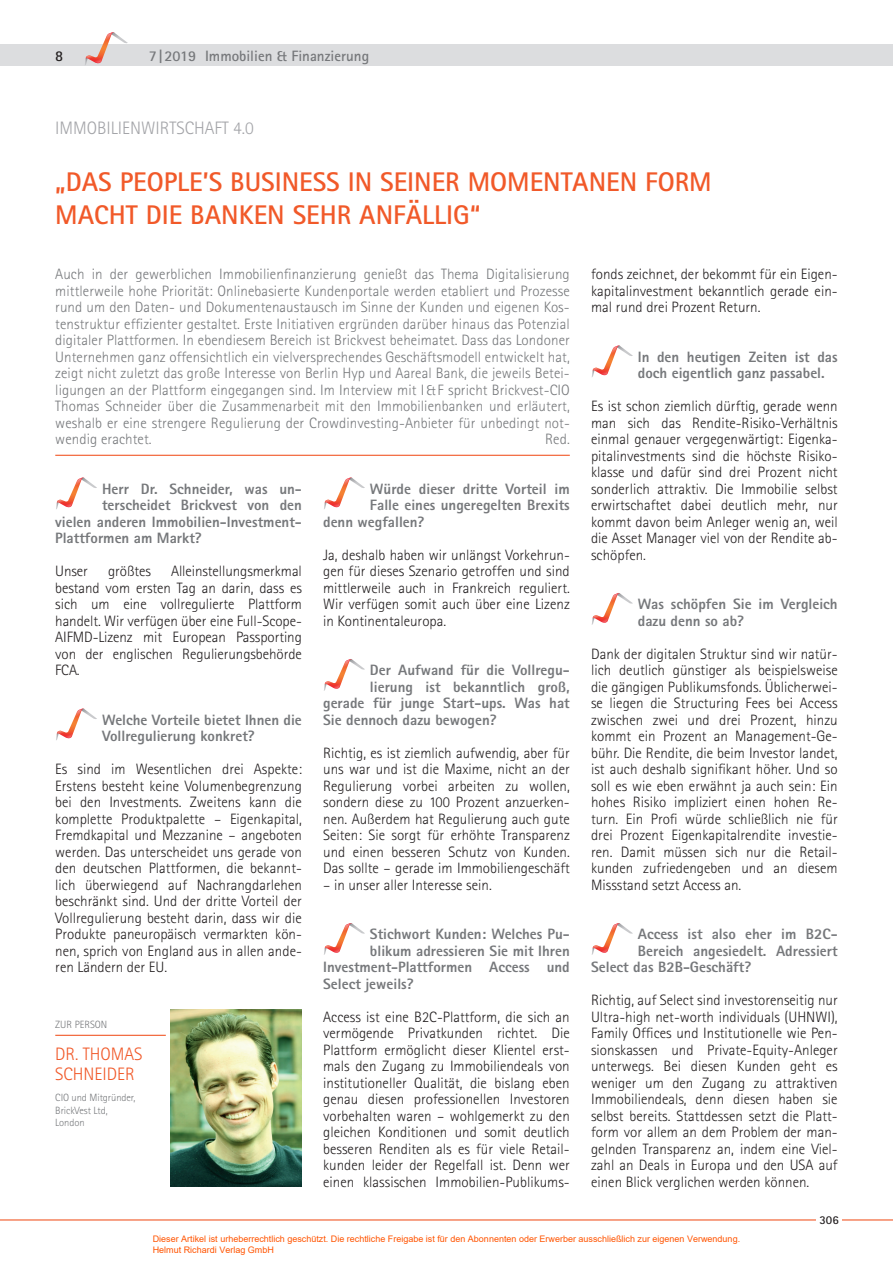
<style>
.page{position:relative;width:893px;height:1263px;background:#fff}
.page>*{position:absolute;margin:0;border:0;box-sizing:border-box;transform-origin:0 0}
.t1{font:700 27px/33px "Rotis Sans Serif";color:#f15929}
.t2{font:300 18px "Rotis Sans Serif";color:#a3a4a8}
.t3{font:300 18px/20.2px "Rotis Sans Serif";color:#f15929}
.t4{font:300 15px/16.5px "Rotis Sans Serif";color:#231f20;text-align:justify}
.t5{font:300 15px/16.5px "Rotis Sans Serif";letter-spacing:.005em;color:#76787b;text-align:justify}
.t6{font:800 15px/16.5px "Rotis Sans Serif";color:#76787b}
.t7{font:700 15px "Rotis Sans Serif";color:#76787b}
.t8{font:700 15px "Rotis Sans Serif";color:#231f20}
.t9{font:700 12px "Rotis Sans Serif";color:#231f20}
.t10{font:300 10.5px/12.6px "Rotis Sans Serif";letter-spacing:-.005em;color:#76787b}
.t11{font:9px/10.8px "Arial";color:#ff5400}
</style>
<div class="page">
<div style="left:0;top:45px;width:893px;height:21px;background:#dcdddf"></div>
<svg style="left:85px;top:32px;width:43px;height:33px"></svg>
<hr style="left:0;top:1219px;width:893px;height:1px;background:#f15929">
<div style="left:816px;top:1214px;width:26px;height:13px;background:#fff"></div>
<hr style="left:55px;top:455px;width:515px;height:1px;background:#f15929">
<svg style="left:56px;top:477px;width:41px;height:32px"></svg>
<svg style="left:56px;top:708px;width:41px;height:32px"></svg>
<svg style="left:324px;top:477px;width:41px;height:32px"></svg>
<svg style="left:324px;top:659px;width:41px;height:32px"></svg>
<svg style="left:324px;top:923px;width:41px;height:32px"></svg>
<svg style="left:592px;top:345px;width:41px;height:32px"></svg>
<svg style="left:592px;top:593px;width:41px;height:32px"></svg>
<svg style="left:592px;top:923px;width:41px;height:32px"></svg>
<img style="left:170px;top:1010px;width:132px;height:176px">
<hr style="left:55px;top:1035px;width:111px;height:1px;background:#f15929">
<p class="t8" style="left:55px;top:46px;width:10px">8</p>
<p class="t7" style="left:149px;top:46px;width:222px">7|2019 Immobilien &amp; Finanzierung</p>
<p class="t2" style="left:55px;top:117px;width:200px">IMMOBILIENWIRTSCHAFT 4.0</p>
<h1 class="t1" style="left:55px;top:165px;width:658px">„DAS PEOPLE’S BUSINESS IN SEINER MOMENTANEN FORM<br>MACHT DIE BANKEN SEHR ANFÄLLIG“</h1>
<p class="t5" style="left:55px;top:266px;width:516px">Auch in der gewerblichen Immobilienfinanzierung genießt das Thema Digitalisierung mittlerweile hohe Priorität: Onlinebasierte Kundenportale werden etabliert und Prozesse rund um den Daten- und Dokumentenaustausch im Sinne der Kunden und eigenen Kos&shy;tenstruktur effizienter gestaltet. Erste Initiativen ergründen darüber hinaus das Potenzial digitaler Plattformen. In ebendiesem Bereich ist Brickvest beheimatet. Dass das Londoner Unternehmen ganz offensichtlich ein vielversprechendes Geschäftsmodell entwickelt hat, zeigt nicht zuletzt das große Interesse von Berlin Hyp und Aareal Bank, die jeweils Betei&shy;ligungen an der Plattform eingegangen sind. Im Interview mit I&amp;F spricht Brickvest-CIO Thomas Schneider über die Zusammenarbeit mit den Immobilienbanken und erläutert, weshalb er eine strengere Regulierung der Crowdinvesting-Anbieter für unbedingt not&shy;wendig erachtet.</p>
<p class="t5" style="left:545px;top:431px;width:26px">Red.</p>
<p class="t6" style="left:102px;top:480px;width:201px">Herr Dr. Schneider, was un-</p>
<p class="t6" style="left:102px;top:497px;width:201px">terscheidet Brickvest von den</p>
<p class="t6" style="left:55px;top:513px;width:247px">vielen anderen Immobilien-Investment-</p>
<p class="t6" style="left:55px;top:530px;width:148px">Plattformen am Markt?</p>
<p class="t4" style="left:55px;top:563px;width:34px">Unser</p>
<p class="t4" style="left:108px;top:563px;width:44px">größtes</p>
<p class="t4" style="left:55px;top:563px;width:248px;text-indent:116px">Alleinstellungsmerkmal bestand vom ersten Tag an darin, dass es sich um eine vollregulierte Plattform handelt. Wir verfügen über eine Full-Scope-AIFMD-Lizenz mit European Passporting von der englischen Regulierungsbehörde FCA.</p>
<p class="t6" style="left:102px;top:711px;width:201px">Welche Vorteile bietet Ihnen die<br>Vollregulierung konkret?</p>
<p class="t4" style="left:55px;top:761px;width:248px">Es sind im Wesentlichen drei Aspekte:<br>Erstens besteht keine Volumenbegrenzung bei den Investments. Zweitens kann die komplette Produktpalette – Eigenkapital, Fremdkapital und Mezzanine – angeboten werden. Das unterscheidet uns gerade von den deutschen Plattformen, die bekannt&shy;lich überwiegend auf Nachrangdarlehen beschränkt sind. Und der dritte Vorteil der Vollregulierung besteht darin, dass wir die Produkte paneuropäisch vermarkten kön&shy;nen, sprich von England aus in allen ande&shy;ren Ländern der EU.</p>
<p class="t10" style="left:55px;top:1018px;width:54px">ZUR PERSON</p>
<p class="t3" style="left:55px;top:1043px;width:89px">DR. THOMAS<br>SCHNEIDER</p>
<p class="t10" style="left:55px;top:1091px;width:82px">CIO und Mitgründer,<br>BrickVest Ltd,<br>London</p>
<p class="t6" style="left:370px;top:480px;width:201px">Würde dieser dritte Vorteil im</p>
<p class="t6" style="left:370px;top:497px;width:201px">Falle eines ungeregelten Brexits</p>
<p class="t6" style="left:323px;top:513px;width:103px">denn wegfallen?</p>
<p class="t4" style="left:323px;top:546px;width:248px">Ja, deshalb haben wir unlängst Vorkehrun&shy;gen für dieses Szenario getroffen und sind mittlerweile auch in Frankreich reguliert.<br>Wir verfügen somit auch über eine Lizenz in Kontinentaleuropa.</p>
<p class="t6" style="left:370px;top:662px;width:201px">Der Aufwand für die Vollregu-</p>
<p class="t6" style="left:370px;top:678px;width:201px">lierung ist bekanntlich groß,</p>
<p class="t6" style="left:323px;top:695px;width:248px">gerade für junge Start-ups. Was hat</p>
<p class="t6" style="left:323px;top:711px;width:175px">Sie dennoch dazu bewogen?</p>
<p class="t4" style="left:323px;top:744px;width:248px">Richtig, es ist ziemlich aufwendig, aber für uns war und ist die Maxime, nicht an der Regulierung vorbei arbeiten zu wollen, sondern diese zu 100 Prozent anzuerken&shy;nen. Außerdem hat Regulierung auch gute Seiten: Sie sorgt für erhöhte Transparenz und einen besseren Schutz von Kunden.<br>Das sollte – gerade im Immobiliengeschäft</p>
<p class="t4" style="left:323px;top:876px;width:170px">– in unser aller Interesse sein.</p>
<p class="t6" style="left:370px;top:926px;width:201px">Stichwort Kunden: Welches Pu-</p>
<p class="t6" style="left:370px;top:942px;width:201px">blikum adressieren Sie mit Ihren</p>
<p class="t6" style="left:323px;top:959px;width:248px">Investment-Plattformen Access und</p>
<p class="t6" style="left:323px;top:975px;width:92px">Select jeweils?</p>
<p class="t4" style="left:323px;top:1008px;width:248px">Access ist eine B2C-Plattform, die sich an vermögende Privatkunden richtet. Die Plattform ermöglicht dieser Klientel erst&shy;mals den Zugang zu Immobiliendeals von institutioneller Qualität, die bislang eben genau diesen professionellen Investoren vorbehalten waren – wohlgemerkt zu den gleichen Konditionen und somit deutlich besseren Renditen als es für viele Retail&shy;kunden leider der Regelfall ist. Denn wer einen klassischen Immobilien-Publikums-</p>
<p class="t4" style="left:591px;top:266px;width:248px">fonds zeichnet, der bekommt für ein Eigen&shy;kapitalinvestment bekanntlich gerade ein&shy;mal rund drei Prozent Return.</p>
<p class="t6" style="left:638px;top:348px;width:201px">In den heutigen Zeiten ist das doch eigentlich ganz passabel.</p>
<p class="t4" style="left:591px;top:398px;width:248px">Es ist schon ziemlich dürftig, gerade wenn man sich das Rendite-Risiko-Verhältnis einmal genauer vergegenwärtigt: Eigenka&shy;pitalinvestments sind die höchste Risiko&shy;klasse und dafür sind drei Prozent nicht sonderlich attraktiv. Die Immobilie selbst erwirtschaftet dabei deutlich mehr, nur kommt davon beim Anleger wenig an, weil die Asset Manager viel von der Rendite ab&shy;schöpfen.</p>
<p class="t6" style="left:638px;top:596px;width:201px">Was schöpfen Sie im Vergleich dazu denn so ab?</p>
<p class="t4" style="left:591px;top:645px;width:248px">Dank der digitalen Struktur sind wir natür&shy;lich deutlich günstiger als beispielsweise die gängigen Publikumsfonds. Üblicherwei&shy;se liegen die Structuring Fees bei Access zwischen zwei und drei Prozent, hinzu kommt ein Prozent an Management-Ge&shy;bühr. Die Rendite, die beim Investor landet, ist auch deshalb signifikant höher. Und so soll es wie eben erwähnt ja auch sein: Ein hohes Risiko impliziert einen hohen Re&shy;turn. Ein Profi würde schließlich nie für drei Prozent Eigenkapitalrendite investie&shy;ren. Damit müssen sich nur die Retail&shy;kunden zufriedengeben und an diesem Missstand setzt Access an.</p>
<p class="t6" style="left:638px;top:926px;width:198px">Access ist also eher im B2C--</p>
<p class="t6" style="left:638px;top:942px;width:201px">Bereich angesiedelt. Adressiert</p>
<p class="t6" style="left:591px;top:959px;width:162px">Select das B2B-Geschäft?</p>
<p class="t4" style="left:591px;top:992px;width:248px">Richtig, auf Select sind investorenseitig nur Ultra-high net-worth individuals (UHNWI), Family Offices und Institutionelle wie Pen&shy;sionskassen und Private-Equity-Anleger unterwegs. Bei diesen Kunden geht es weniger um den Zugang zu attraktiven Immobiliendeals, denn diesen haben sie selbst bereits. Stattdessen setzt die Platt&shy;form vor allem an dem Problem der man&shy;gelnden Transparenz an, indem eine Viel&shy;zahl an Deals in Europa und den USA auf einen Blick verglichen werden können.</p>
<p class="t9" style="left:819px;top:1212px;width:21px">306</p>
<p class="t11" style="left:153px;top:1233px;width:589px">Dieser Artikel ist urheberrechtlich geschützt. Die rechtliche Freigabe ist für den Abonnenten oder Erwerber ausschließlich zur eigenen Verwendung.<br>Helmut Richardi Verlag GmbH</p>
</div>
